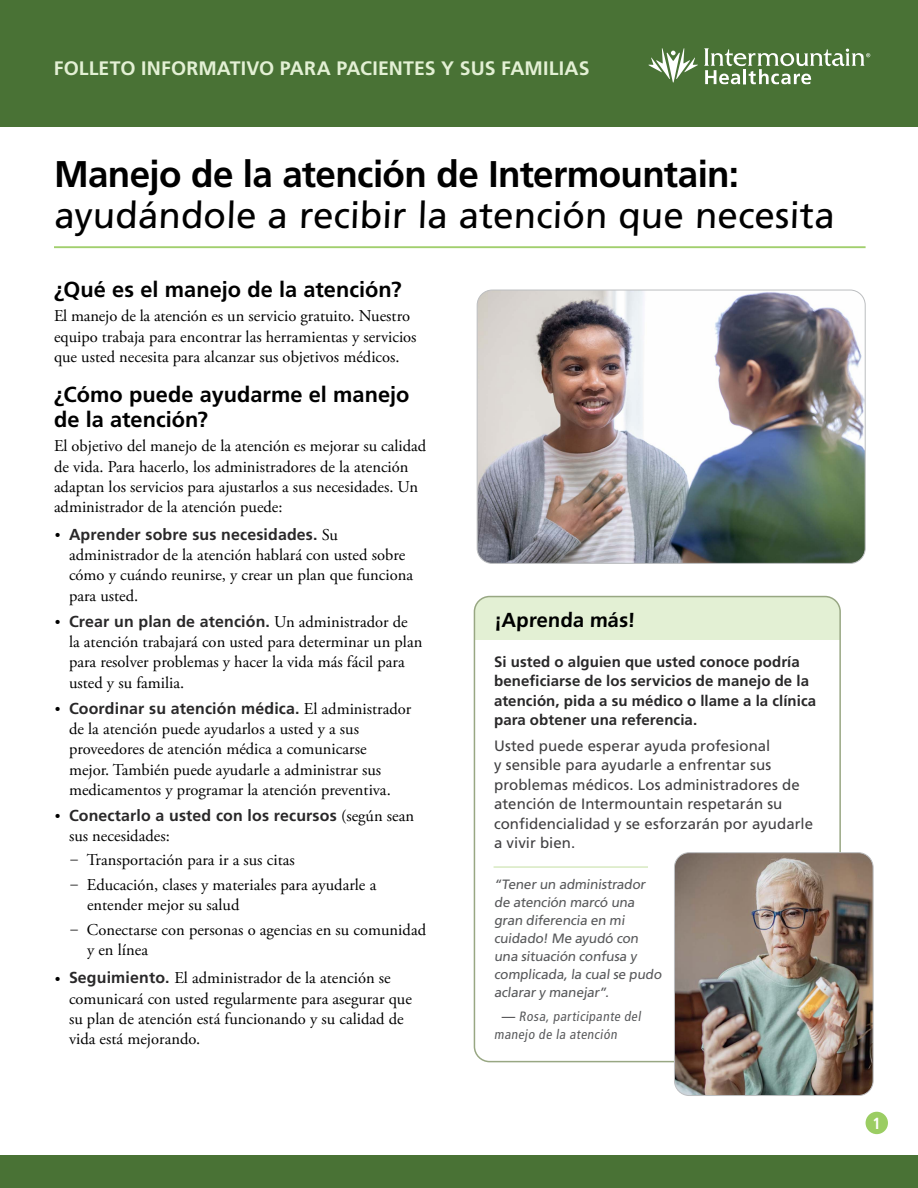
<style>
.page{position:relative;width:918px;height:1188px;background:#fff}
.page>*{position:absolute;margin:0;border:0;box-sizing:border-box;transform-origin:0 0}
.Title__h1{font:700 37.2px "Frutiger LT Std";letter-spacing:-.02em;color:#000}
.Title__h1-2{font:36.75px "Frutiger LT Std";color:#000}
.Level_1__h2{font:700 21.75px/24.8px "Frutiger LT Std";color:#000}
.Main_table{font:700 20.25px "Frutiger LT Std";color:#000}
.t1{font:700 19.5px "Frutiger LT Std";letter-spacing:.005em;color:#e3f0d4}
.Main_tight_1{font:16.5px/20.2px "Adobe Garamond Pro";color:#000}
.Main__p{font:16.5px/20.2px "Adobe Garamond Pro";color:#000}
.t2{font:700 condensed 16.2px "Frutiger LT Std";color:#fff}
.t3{font:700 15.9px "Frutiger LT Std";letter-spacing:.01em;color:#292829}
.Main_table-2{font:15px/19.5px "Frutiger LT Std";letter-spacing:.005em;color:#414042}
.Main_table-3{font:700 15px/19.5px "Frutiger LT Std";letter-spacing:.005em;color:#292829}
.sentence_case_-_left{font:13.5px/18px "Frutiger LT Std";color:#58595b}
.sentence_case_-_left-2{font:condensed 13.5px/18px "Frutiger LT Std";color:#58595b}
.s1{font-family:"Adobe Garamond Pro";font-weight:400;font-size:15px;color:#000}
.s2{font-family:"Adobe Garamond Pro";font-weight:400;font-size:16.5px;color:#000}
.s3{font-size:15px}
.s4{font-family:"Frutiger LT Std";font-weight:700;font-size:15.9px;color:#292829}
.s5{font-stretch:normal;color:#414042}
</style>
<div class="page">
<div style="left:0;top:1156px;width:918px;height:32px;background:#497235"></div>
<div style="left:0;top:0;width:918px;height:127px;background:#497235"></div>
<div style="left:866px;top:1112px;width:22px;height:22px;background:#9bcd63;border-radius:50%"></div>
<svg style="left:648px;top:48px;width:50px;height:34px"></svg>
<svg style="left:704px;top:48px;width:166px;height:36px"></svg>
<hr style="left:54px;top:246px;width:812px;height:2px;background:#a1cf6d">
<div style="left:474px;top:597px;width:366px;height:43px;background:#e3f0d4"></div>
<div style="left:474px;top:596px;width:367px;height:466px;border:2px solid #98a783;border-radius:15px"></div>
<hr style="left:494px;top:866px;width:154px;height:2px;background:#d7e9c1">
<img style="left:477px;top:290px;width:388px;height:273px">
<div style="left:477px;top:290px;width:389px;height:274px;border:1px solid #bcbec0;border-radius:15px"></div>
<img style="left:674px;top:854px;width:198px;height:242px">
<div style="left:674px;top:852px;width:200px;height:244px;border:1px solid #bcbec0;border-radius:15px"></div>
<p class="t1" style="left:54px;top:57px;width:537px">FOLLETO INFORMATIVO PARA PACIENTES Y SUS FAMILIAS</p>
<p class="Title__h1" style="left:54px;top:152px;width:687px">Manejo de la atención de Intermountain:</p>
<p class="Title__h1-2" style="left:54px;top:193px;width:784px">ayudándole a recibir la atención que necesita</p>
<p class="Level_1__h2" style="left:54px;top:277px;width:349px">¿Qué es el manejo de la atención?</p>
<p class="Main__p" style="left:54px;top:306px;width:364px">El manejo de la atención es un servicio gratuito. Nuestro equipo trabaja para encontrar las herramientas y servicios que usted necesita para alcanzar sus objetivos médicos.</p>
<p class="Level_1__h2" style="left:54px;top:382px;width:357px">¿Cómo puede ayudarme el manejo de la atención?</p>
<p class="Main_tight_1" style="left:54px;top:436px;width:374px">El objetivo del manejo de la atención es mejorar su calidad de vida. Para hacerlo, los administradores de la atención adaptan los servicios para ajustarlos a sus necesidades. Un administrador de la atención puede:</p>
<p class="t3" style="left:55px;top:525px;width:285px"><span class="s1">•</span> Aprender sobre sus necesidades. <span class="s2">Su</span></p>
<p class="Main_tight_1" style="left:69px;top:545px;width:346px">administrador de la atención hablará con usted sobre cómo y cuándo reunirse, y crear un plan que funciona para usted.</p>
<p class="t3" style="left:55px;top:612px;width:355px"><span class="s1">•</span> Crear un plan de atención. <span class="s2">Un administrador de</span></p>
<p class="Main_tight_1" style="left:69px;top:632px;width:355px">la atención trabajará con usted para determinar un plan para resolver problemas y hacer la vida más fácil para usted y su familia.</p>
<p class="t3" style="left:55px;top:699px;width:358px"><span class="s1">•</span> Coordinar su atención médica. <span class="s2">El administrador</span></p>
<p class="Main_tight_1" style="left:69px;top:719px;width:323px">de la atención puede ayudarlos a usted y a sus proveedores de atención médica a comunicarse mejor. También puede ayudarle a administrar sus medicamentos y programar la atención preventiva.</p>
<p class="t3" style="left:55px;top:806px;width:361px"><span class="s1">•</span> Conectarlo a usted con los recursos <span class="s2">(según sean</span></p>
<p class="Main_tight_1" style="left:69px;top:826px;width:102px">sus necesidades:</p>
<p class="Main_tight_1" style="left:70px;top:850px;width:226px"><span class="s3">–</span> Transportación para ir a sus citas</p>
<p class="Main_tight_1" style="left:87px;top:875px;width:291px;text-indent:-16px"><span class="s3">–</span> Educación, clases y materiales para ayudarle a entender mejor su salud</p>
<p class="Main_tight_1" style="left:87px;top:920px;width:341px;text-indent:-16px"><span class="s3">–</span> Conectarse con personas o agencias en su comunidad y en línea</p>
<p class="Main_tight_1" style="left:69px;top:969px;width:344px;text-indent:-14px"><span class="s3">•</span> <span class="s4">Seguimiento.</span> El administrador de la atención se comunicará con usted regularmente para asegurar que su plan de atención está funcionando y su calidad de vida está mejorando.</p>
<p class="Main_table" style="left:494px;top:608px;width:144px">¡Aprenda más!</p>
<p class="Main_table-3" style="left:494px;top:652px;width:324px">Si usted o alguien que usted conoce podría beneficiarse de los servicios de manejo de la atención, pida a su médico o llame a la clínica para obtener una referencia.</p>
<p class="Main_table-2" style="left:494px;top:736px;width:321px">Usted puede esperar ayuda profesional<br>y sensible para ayudarle a enfrentar sus problemas médicos. Los administradores de atención de Intermountain respetarán su confidencialidad y se esforzarán por ayudarle a vivir bien.</p>
<p class="sentence_case_-_left" style="left:494px;top:875px;width:171px">“Tener un administrador de atención marcó una gran diferencia en mi cuidado! Me ayudó con una situación confusa y complicada, la cual se pudo aclarar y manejar”.</p>
<p class="sentence_case_-_left-2" style="left:494px;top:1007px;width:150px;text-indent:8px"><span class="s5">—</span> Rosa, participante del manejo de la atención</p>
<p class="t2" style="left:873px;top:1113px;width:10px">1</p>
</div>
